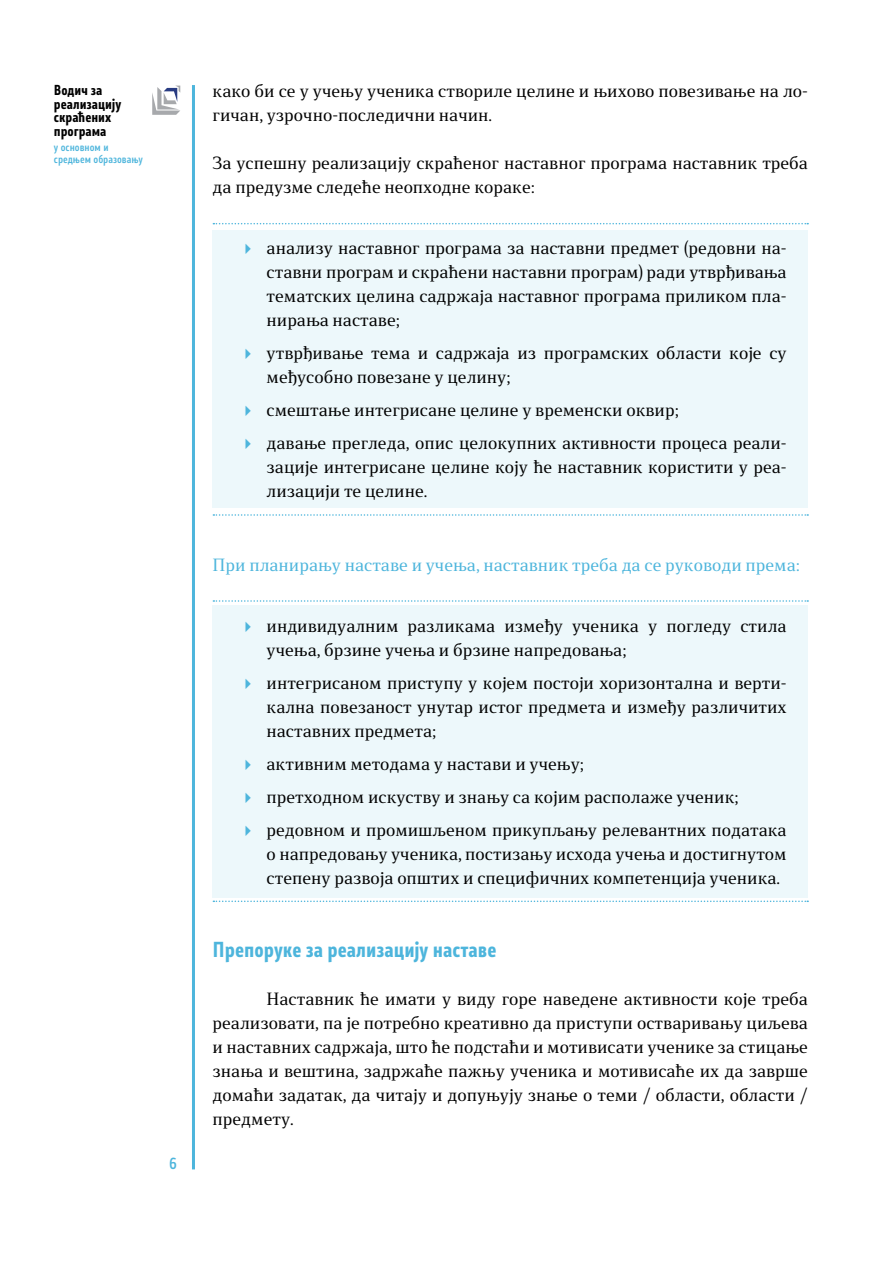
<style>
.page{position:relative;width:893px;height:1263px;background:#fff}
.page>*{position:absolute;margin:0;border:0;box-sizing:border-box;transform-origin:0 0}
.t1{font:700 20.25px "Stobi Sans Cn";color:#4db5dc}
.t2{font:16.5px/24px "Stobi Serif";color:#000}
.t3{font:16.5px "Stobi Serif";color:#4db5dc}
.t4{font:500 15px "Stobi Sans Cn";color:#4db5dc}
.t5{font:700 13.5px/13.5px "Stobi Sans Cn";color:#000}
.t6{font:500 10.5px/11.9px "Stobi Sans Cn";color:#4db5dc}
</style>
<div class="page">
<hr style="left:192px;top:85px;width:3px;height:1084px;background:#4db5dc">
<svg style="left:152px;top:86px;width:28px;height:29px"></svg>
<div style="left:213px;top:605px;width:595px;height:292px;background:#edf8fb"></div>
<div style="left:213px;top:230px;width:595px;height:278px;background:#edf8fb"></div>
<svg style="left:213px;top:223px;width:595px;height:1px"></svg>
<svg style="left:213px;top:514px;width:595px;height:2px"></svg>
<svg style="left:213px;top:600px;width:595px;height:2px"></svg>
<svg style="left:213px;top:900px;width:595px;height:2px"></svg>
<p class="t5" style="left:54px;top:83px;width:69px">Водич за реализацију скраħених програма</p>
<p class="t2" style="left:213px;top:79px;width:597px">како би се у учењу ученика створиле целине и њихово повезивање на ло&shy;гичан, узрочно-последични начин.</p>
<p class="t2" style="left:213px;top:151px;width:597px">За успешну реализацију скраћеног наставног програма наставник треба да предузме следеће неопходне кораке:</p>
<p class="t6" style="left:54px;top:141px;width:91px">у основном и средњем образовању</p>
<p class="t2" style="left:267px;top:236px;width:522px;text-align:justify">анализу наставног програма за наставни предмет (редовни на&shy;ставни програм и скраћени наставни програм) ради утврђивања тематских целина садржаја наставног програма приликом пла&shy;нирања наставе;</p>
<p class="t2" style="left:267px;top:341px;width:522px">утврђивање тема и садржаја из програмских области које су међусобно повезане у целину;</p>
<p class="t2" style="left:267px;top:393px;width:521px;line-height:33px">смештање интегрисане целине у временски оквир;<br>давање прегледа, опис целокупних активности процеса реали-</p>
<p class="t2" style="left:267px;top:455px;width:522px">зације интегрисане целине коју ће наставник користити у реа&shy;лизацији те целине.</p>
<p class="t3" style="left:213px;top:553px;width:589px">При планирању наставе и учења, наставник треба да се руководи према:</p>
<p class="t2" style="left:267px;top:613px;width:521px">индивидуалним разликама између ученика у погледу стила учења, брзине учења и брзине напредовања;</p>
<p class="t2" style="left:267px;top:670px;width:522px;text-align:justify">интегрисаном приступу у којем постоји хоризонтална и верти&shy;кална повезаност унутар истог предмета и између различитих наставних предмета;</p>
<p class="t2" style="left:267px;top:747px;width:521px;line-height:33px">активним методама у настави и учењу;<br>претходном искуству и знању са којим располаже ученик; редовном и промишљеном прикупљању релевантних података</p>
<p class="t2" style="left:267px;top:841px;width:522px">о напредовању ученика, постизању исхода учења и достигнутом степену развоја општих и специфичних компетенција ученика.</p>
<p class="t4" style="left:169px;top:1153px;width:9px">6</p>
<p class="t1" style="left:213px;top:936px;width:285px">Препоруке за реализацију наставе</p>
<p class="t2" style="left:213px;top:987px;width:597px;text-align:justify;text-indent:54px">Наставник ће имати у виду горе наведене активности које треба реализовати, па је потребно креативно да приступи остваривању циљева и наставних садржаја, што ће подстаћи и мотивисати ученике за стицање знања и вештина, задржаће пажњу ученика и мотивисаће их да заврше домаћи задатак, да читају и допуњују знање о теми / области, области / предмету.</p>
</div>
